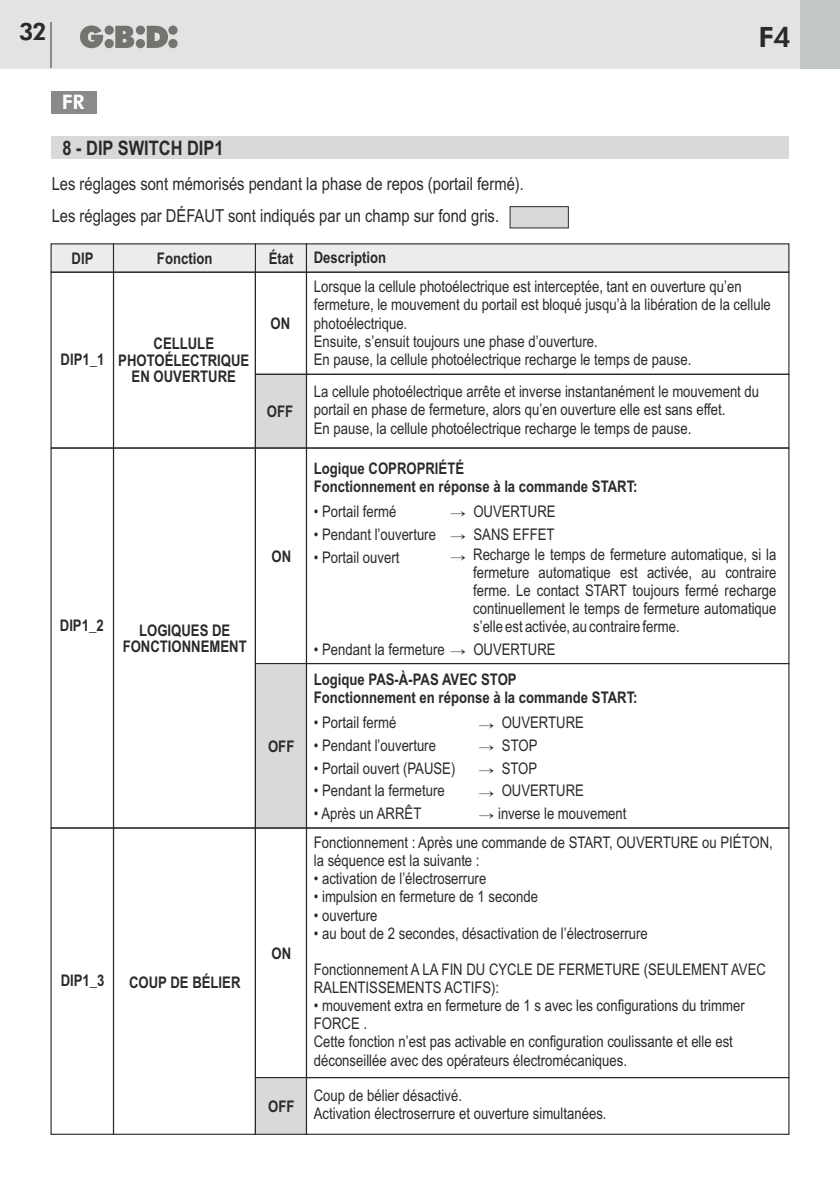
<style>
.page{position:relative;width:840px;height:1191px;background:#fff}
.page>*{position:absolute;margin:0;border:0;box-sizing:border-box;transform-origin:0 0}
.t1{font:800 28px "Futura BT";color:#2b2929}
.t2{font:800 24px "Futura BT";color:#2b2929}
.t3{font:700 20px "Arial Narrow";color:#2b2929}
.t4{font:800 20px "Futura BT";color:#fff}
.t5{font:17.8px/32.4px "Arial Narrow";color:#2b2929}
.t6{font:16px/18.2px "Arial Narrow";color:#2b2929}
.t7{font:700 16px/16.4px "Arial Narrow";color:#2b2929;text-align:center}
.t8{font:500 16px "Adobe Myungjo Std";color:#2b2929}
.s1{font-family:"Adobe Myungjo Std";font-weight:500}
</style>
<div class="page">
<div style="left:0;top:0;width:839px;height:68px;background:#e3e3e3"></div>
<div style="left:799px;top:0;width:40px;height:68px;background:#c4c7c7"></div>
<svg style="left:80px;top:26px;width:97px;height:22px"></svg>
<hr style="left:50px;top:23px;width:2px;height:45px;background:#8a8a8a">
<div style="left:51px;top:91px;width:45px;height:22px;background:#8a8a8a"></div>
<div style="left:51px;top:136px;width:737px;height:23px;background:#d9d9d9"></div>
<div style="left:50px;top:243px;width:64px;height:30px;background:#ebeded"></div>
<div style="left:255px;top:243px;width:52px;height:30px;background:#ebeded"></div>
<div style="left:113px;top:243px;width:143px;height:30px;background:#ebeded"></div>
<div style="left:306px;top:243px;width:483px;height:30px;background:#ebeded"></div>
<div style="left:509px;top:206px;width:59px;height:22px;background:#d9d9d9;border:1px solid #2b2929"></div>
<div style="left:255px;top:374px;width:52px;height:74px;background:#d9d9d9"></div>
<div style="left:306px;top:272px;width:483px;height:103px;border:1px solid #2b2929"></div>
<div style="left:255px;top:272px;width:52px;height:103px;border:1px solid #2b2929"></div>
<div style="left:113px;top:272px;width:143px;height:176px;border:1px solid #2b2929"></div>
<div style="left:306px;top:374px;width:483px;height:74px;border:1px solid #2b2929"></div>
<div style="left:255px;top:447px;width:52px;height:217px;border:1px solid #2b2929"></div>
<div style="left:255px;top:663px;width:52px;height:165px;background:#d9d9d9"></div>
<div style="left:113px;top:447px;width:143px;height:381px;border:1px solid #2b2929"></div>
<div style="left:113px;top:827px;width:143px;height:307px;border:1px solid #2b2929"></div>
<div style="left:306px;top:447px;width:483px;height:217px;border:1px solid #2b2929"></div>
<div style="left:306px;top:663px;width:483px;height:165px;border:1px solid #2b2929"></div>
<div style="left:50px;top:447px;width:64px;height:381px;border:1px solid #2b2929"></div>
<div style="left:50px;top:827px;width:64px;height:307px;border:1px solid #2b2929"></div>
<div style="left:255px;top:827px;width:52px;height:251px;border:1px solid #2b2929"></div>
<div style="left:255px;top:1077px;width:52px;height:57px;background:#d9d9d9;border:1px solid #2b2929"></div>
<div style="left:306px;top:827px;width:483px;height:251px;border:1px solid #2b2929"></div>
<div style="left:306px;top:1077px;width:483px;height:57px;border:1px solid #2b2929"></div>
<h2 class="t2" style="left:19px;top:22px;width:29px">32</h2>
<h1 class="t1" style="left:758px;top:26px;width:34px">F4</h1>
<p class="t4" style="left:62px;top:94px;width:24px">FR</p>
<p class="t3" style="left:62px;top:140px;width:163px">8 - DIP SWITCH DIP1</p>
<p class="t5" style="left:52px;top:169px;width:473px">Les réglages sont mémorisés pendant la phase de repos (portail fermé).<br>Les réglages par DÉFAUT sont indiqués par un champ sur fond gris.</p>
<p class="t7" style="left:72px;top:251px;width:23px">DIP</p>
<p class="t7" style="left:157px;top:251px;width:57px">Fonction</p>
<p class="t7" style="left:268px;top:251px;width:26px">État</p>
<p class="t7" style="left:313px;top:251px;width:74px">Description</p>
<p class="t6" style="left:313px;top:279px;width:458px">Lorsque la cellule photoélectrique est interceptée, tant en ouverture qu’en fermeture, le mouvement du portail est bloqué jusqu’à la libération de la cellule photoélectrique.<br>Ensuite, s’ensuit toujours une phase d’ouverture.<br>En pause, la cellule photoélectrique recharge le temps de pause.</p>
<p class="t6" style="left:313px;top:384px;width:446px">La cellule photoélectrique arrête et inverse instantanément le mouvement du portail en phase de fermeture, alors qu’en ouverture elle est sans effet.<br>En pause, la cellule photoélectrique recharge le temps de pause.</p>
<p class="t7" style="left:313px;top:460px;width:325px;line-height:18.2px;text-align:left">Logique COPROPRIÉTÉ<br>Fonctionnement en réponse à la commande START:</p>
<p class="t7" style="left:270px;top:317px;width:21px">ON</p>
<p class="t7" style="left:118px;top:337px;width:132px">CELLULE<br>PHOTOÉLECTRIQUE<br>EN OUVERTURE</p>
<p class="t7" style="left:61px;top:352px;width:45px">DIP1_1</p>
<p class="t7" style="left:267px;top:404px;width:28px">OFF</p>
<p class="t7" style="left:60px;top:619px;width:45px">DIP 2</p>
<p class="t7" style="left:82px;top:619px;width:16px">1_</p>
<p class="t7" style="left:123px;top:623px;width:125px">LOGIQUES DE<br>FONCTIONNEMENT</p>
<p class="t7" style="left:82px;top:973px;width:16px">1_</p>
<p class="t7" style="left:129px;top:976px;width:113px">COUP DE BÉLIER</p>
<p class="t7" style="left:61px;top:973px;width:45px">DIP 3</p>
<p class="t7" style="left:271px;top:549px;width:21px">ON</p>
<p class="t7" style="left:268px;top:739px;width:28px">OFF</p>
<p class="t7" style="left:271px;top:946px;width:21px">ON</p>
<p class="t7" style="left:268px;top:1099px;width:28px">OFF</p>
<p class="t6" style="left:313px;top:504px;width:84px">• Portail fermé</p>
<p class="t6" style="left:450px;top:504px;width:107px"><span class="s1">→</span> OUVERTURE</p>
<p class="t6" style="left:313px;top:526px;width:124px">• Pendant l’ouverture</p>
<p class="t6" style="left:450px;top:526px;width:106px"><span class="s1">→</span> SANS EFFET</p>
<p class="t6" style="left:313px;top:549px;width:87px">• Portail ouvert</p>
<p class="t6" style="left:473px;top:546px;width:304px;text-align:justify">Recharge le temps de fermeture automatique, si la fermeture automatique est activée, au contraire ferme. Le contact START toujours fermé recharge continuellement le temps de fermeture automatique s’elle est activée, au contraire ferme.</p>
<p class="t8" style="left:450px;top:550px;width:17px">→</p>
<p class="t6" style="left:313px;top:641px;width:243px">• Pendant la fermeture <span class="s1">→</span> OUVERTURE</p>
<p class="t7" style="left:313px;top:672px;width:325px;line-height:18.2px;text-align:left">Logique PAS-À-PAS AVEC STOP<br>Fonctionnement en réponse à la commande START:</p>
<p class="t6" style="left:313px;top:715px;width:84px">• Portail fermé</p>
<p class="t6" style="left:478px;top:715px;width:107px"><span class="s1">→</span> OUVERTURE</p>
<p class="t6" style="left:313px;top:738px;width:124px">• Pendant l’ouverture</p>
<p class="t6" style="left:478px;top:737px;width:60px"><span class="s1">→</span> STOP</p>
<p class="t6" style="left:313px;top:760px;width:143px">• Portail ouvert (PAUSE)</p>
<p class="t6" style="left:478px;top:760px;width:60px"><span class="s1">→</span> STOP</p>
<p class="t6" style="left:313px;top:783px;width:132px">• Pendant la fermeture</p>
<p class="t6" style="left:313px;top:806px;width:109px">• Après un ARRÊT</p>
<p class="t6" style="left:478px;top:783px;width:107px"><span class="s1">→</span> OUVERTURE</p>
<p class="t6" style="left:478px;top:806px;width:149px"><span class="s1">→</span> inverse le mouvement</p>
<p class="t6" style="left:313px;top:835px;width:460px">Fonctionnement : Après une commande de START, OUVERTURE ou PIÉTON, la séquence est la suivante :</p>
<p class="t6" style="left:313px;top:871px;width:174px">• activation de l’électroserrure</p>
<p class="t6" style="left:313px;top:889px;width:226px">• impulsion en fermeture de 1 seconde</p>
<p class="t6" style="left:313px;top:907px;width:65px">• ouverture</p>
<p class="t6" style="left:313px;top:925px;width:335px">• au bout de 2 secondes, désactivation de l’électroserrure</p>
<p class="t6" style="left:313px;top:961px;width:453px">Fonctionnement A LA FIN DU CYCLE DE FERMETURE (SEULEMENT AVEC<br>RALENTISSEMENTS ACTIFS):</p>
<p class="t6" style="left:313px;top:998px;width:432px">• mouvement extra en fermeture de 1 s avec les configurations du trimmer FORCE .<br>Cette fonction n’est pas activable en configuration coulissante et elle est déconseillée avec des opérateurs électromécaniques.</p>
<p class="t6" style="left:313px;top:1087px;width:294px">Coup de bélier désactivé.<br>Activation électroserrure et ouverture simultanées.</p>
</div>
